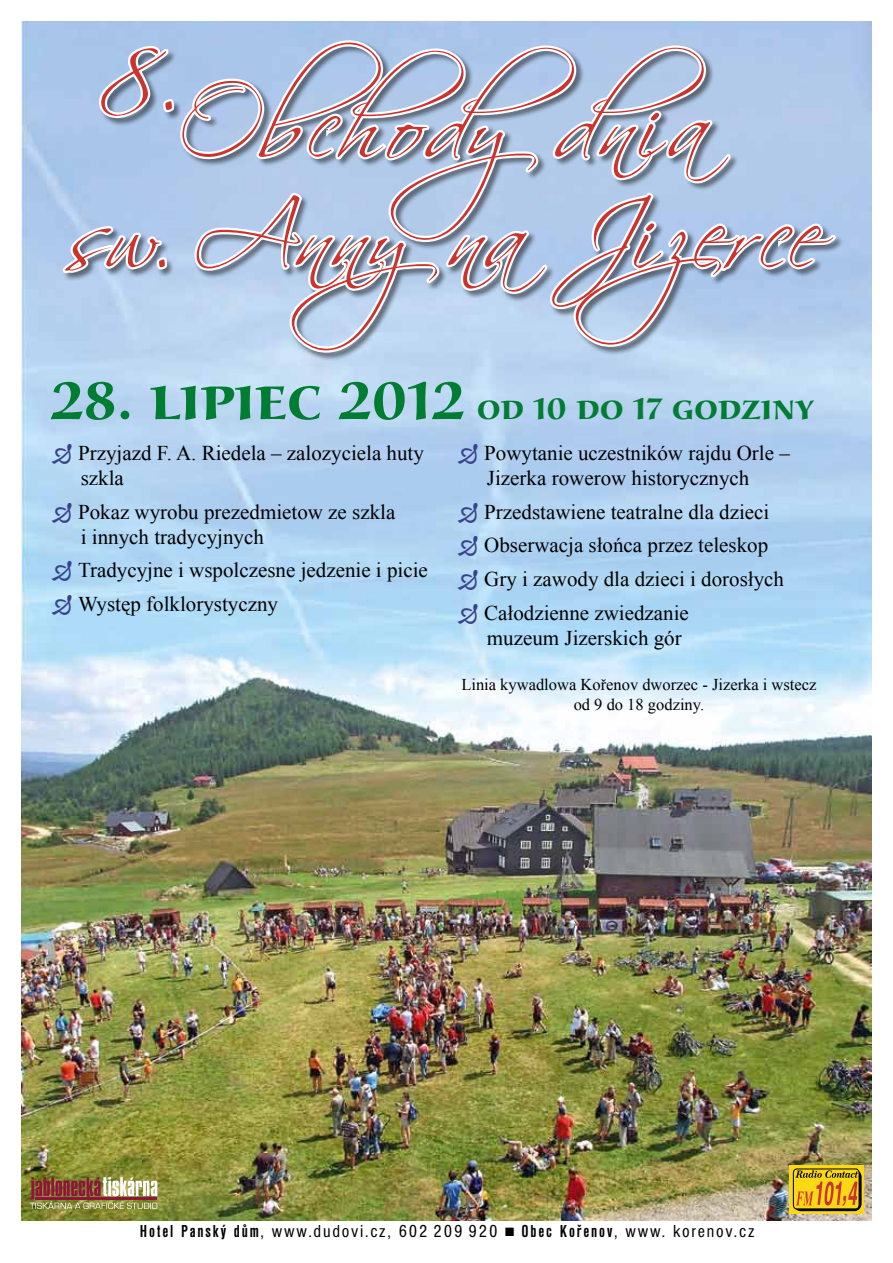
<style>
.page{position:relative;width:893px;height:1263px;background:#fff}
.page>*{position:absolute;margin:0;border:0;box-sizing:border-box;transform-origin:0 0}
.t1{font:105px "Scriptina";color:#ca332e}
.t2{font:94.5px/110.6px "Scriptina";letter-spacing:-.02em;color:#ca332e;text-align:center}
.t3{font:700 33px "Alcuin URWDCDOT";color:#007c33}
.t4{font:21px/33.8px "Times New Roman";color:#000}
.t5{font:condensed 18px "Nimbus Sans DOT";letter-spacing:.1em;color:#000}
.t6{font:16.5px/19.8px "Times New Roman";color:#000;text-align:center}
.s1{font-size:58.5px}
.s2{font-weight:700}
.s3{font-family:"Dixieland Normal";font-stretch:normal;font-size:12px}
</style>
<div class="page">
<img style="left:21px;top:21px;width:851px;height:1199px">
<svg style="left:789px;top:1165px;width:75px;height:49px"></svg>
<div style="left:793px;top:1169px;width:69px;height:42px;border:9px solid #000;border-radius:3px"></div>
<svg style="left:793px;top:1168px;width:67px;height:42px"></svg>
<div style="left:63px;top:192px;width:780px;height:169px;background:#000;opacity:.5"></div>
<svg style="left:61px;top:37px;width:779px;height:319px"></svg>
<svg style="left:30px;top:1177px;width:127px;height:32px"></svg>
<svg style="left:52px;top:443px;width:20px;height:20px"></svg>
<svg style="left:52px;top:502px;width:20px;height:20px"></svg>
<svg style="left:52px;top:561px;width:20px;height:20px"></svg>
<svg style="left:52px;top:595px;width:20px;height:20px"></svg>
<svg style="left:458px;top:443px;width:20px;height:20px"></svg>
<svg style="left:458px;top:502px;width:20px;height:20px"></svg>
<svg style="left:458px;top:536px;width:20px;height:20px"></svg>
<svg style="left:458px;top:570px;width:20px;height:20px"></svg>
<svg style="left:458px;top:603px;width:20px;height:20px"></svg>
<h2 class="t2" style="left:65px;top:69px;width:757px">Obchodydni a<br>sw. Annyna Jizerce</h2>
<h1 class="t1" style="left:97px;top:12px;width:82px">8.</h1>
<h3 class="t3" style="left:51px;top:388px;width:764px"><span class="s1">28. lipiec 2012</span> od 10 do 17 godziny</h3>
<p class="t4" style="left:78px;top:440px;width:347px;line-height:25.2px">Przyjazd F. A. Riedela – zalozyciela huty szkla</p>
<p class="t4" style="left:78px;top:498px;width:319px;line-height:25.2px">Pokaz wyrobu prezedmietow ze szkla i innych tradycyjnych</p>
<p class="t4" style="left:78px;top:553px;width:351px">Tradycyjne i wspolczesne jedzenie i picie<br>Występ folklorystyczny</p>
<p class="t4" style="left:484px;top:440px;width:307px;line-height:25.2px">Powytanie uczestników rajdu Orle –<br>Jizerka rowerow historycznych</p>
<p class="t4" style="left:484px;top:494px;width:301px">Przedstawiene teatralne dla dzieci<br>Obserwacja słońca przez teleskop<br>Gry i zawody dla dzieci i dorosłych<br>Całodzienne zwiedzanie</p>
<p class="t4" style="left:487px;top:621px;width:196px">muzeum Jizerskich gór</p>
<p class="t6" style="left:461px;top:674px;width:357px">Linia kywadlowa Kořenov dworzec - Jizerka i wstecz od 9 do 18 godziny.</p>
<p class="t5" style="left:140px;top:1222px;width:616px"><span class="s2">Hotel Panský dům</span>, www.dudovi.cz, 602 209 920 <span class="s3">n</span> <span class="s2">Obec Kořenov</span>, www. korenov.cz</p>
</div>
